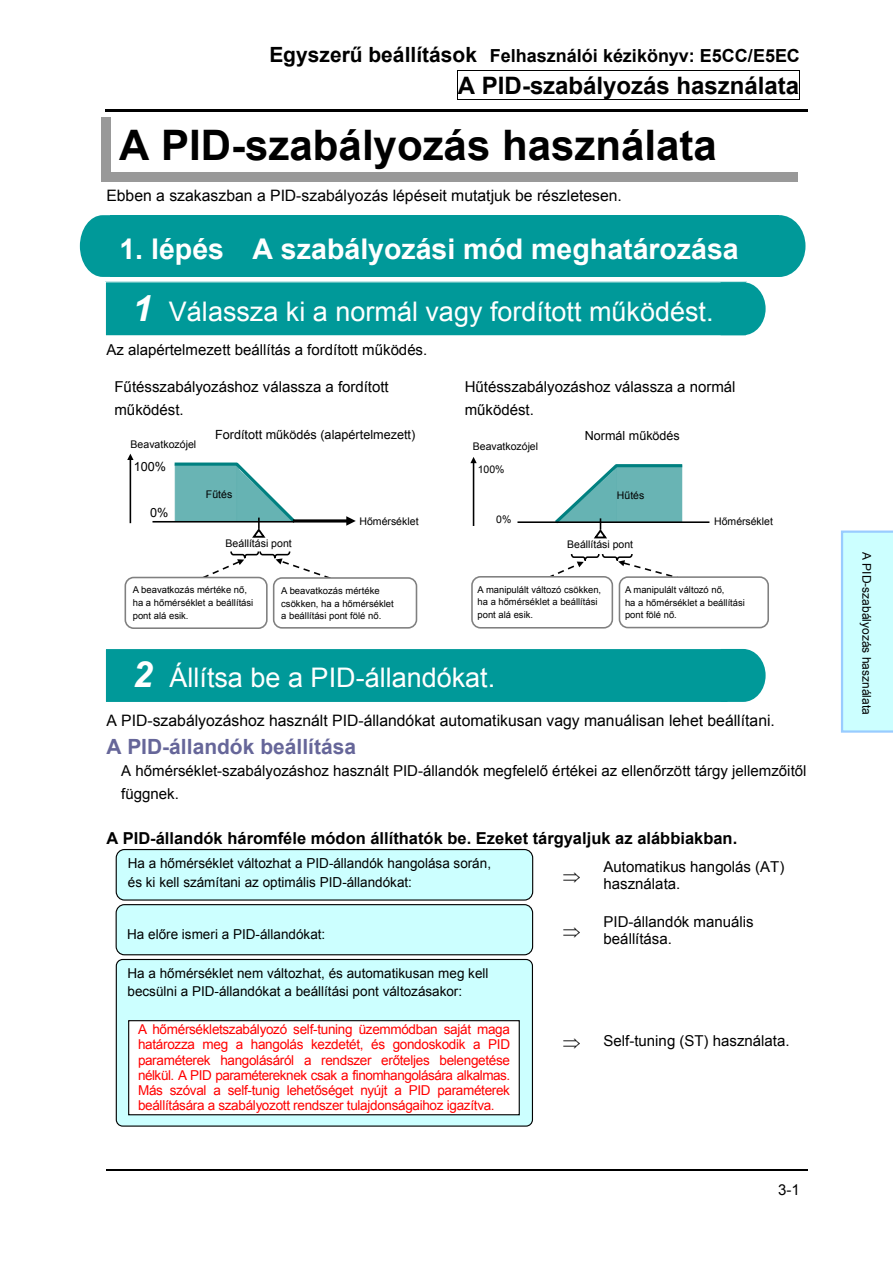
<style>
.page{position:relative;width:893px;height:1263px;background:#fff}
.page>*{position:absolute;margin:0;border:0;box-sizing:border-box;transform-origin:0 0}
.t1{font:700 42px "Arial";color:#000}
.t2{font:700 28.5px "Arial";color:#fff}
.t3{font:27px "Arial";color:#fff}
.t4{font:700 24px "Arial";color:#000}
.t5{font:700 21px "Arial";color:#669}
.t6{font:700 18px "Arial";color:#000}
.t7{font:700 16.5px "Arial";color:#000}
.t8{font:15.75px "Arial";color:#000}
.t9{font:15px/22.5px "Arial";color:#000}
.t10{font:13.8px/18.3px "Arial";color:#000}
.t11{font:13.65px/15.1px "Arial";letter-spacing:-.025em;color:#f00;text-align:justify}
.t12{font:13.65px/18.1px "Arial";color:#000}
.t13{font:12.6px "Arial";color:#000}
.t14{font:12px "Arial";color:#000}
.t15{font:10.5px "Arial";color:#000}
.t16{font:9.45px/12.6px "Arial";color:#000}
.s1{font-size:21px}
.s2{font-weight:700;font-style:italic;font-size:36px}
</style>
<div class="page">
<hr style="left:458px;top:70px;width:341px;height:1px;background:#000">
<svg style="left:457px;top:70px;width:1px;height:30px"></svg>
<hr style="left:458px;top:99px;width:341px;height:1px;background:#000">
<svg style="left:799px;top:70px;width:1px;height:30px"></svg>
<hr style="left:106px;top:109px;width:702px;height:2px;background:#000">
<hr style="left:106px;top:1170px;width:603px;height:1px;background:#000">
<hr style="left:710px;top:1170px;width:98px;height:1px;background:#000">
<svg style="left:841px;top:530px;width:52px;height:203px;background:#c8fbff"></svg>
<div style="left:102px;top:173px;width:9px;height:9px;background:#999"></div>
<div style="left:111px;top:173px;width:686px;height:9px;background:#999"></div>
<div style="left:102px;top:117px;width:9px;height:56px;background:#999"></div>
<svg style="left:80px;top:215px;width:31px;height:62px;background:#28a9a9"></svg>
<div style="left:111px;top:215px;width:668px;height:62px;background:#099"></div>
<hr style="left:130px;top:459px;width:1px;height:64px;background:#000">
<svg style="left:127px;top:454px;width:7px;height:6px"></svg>
<hr style="left:152px;top:521px;width:142px;height:2px;background:#000">
<svg style="left:298px;top:519px;width:48px;height:4px"></svg>
<svg style="left:346px;top:516px;width:10px;height:10px"></svg>
<svg style="left:171px;top:462px;width:127px;height:76px"></svg>
<svg style="left:190px;top:551px;width:139px;height:30px"></svg>
<div style="left:125px;top:577px;width:142px;height:51px;background:#fff;border-radius:8px"></div>
<div style="left:125px;top:577px;width:143px;height:51px;border:2px solid #808080;border-radius:8px"></div>
<div style="left:274px;top:578px;width:142px;height:50px;background:#fff;border-radius:8px"></div>
<div style="left:273px;top:577px;width:144px;height:51px;border:2px solid #808080;border-radius:8px"></div>
<hr style="left:473px;top:462px;width:1px;height:64px;background:#000">
<svg style="left:470px;top:457px;width:7px;height:6px"></svg>
<svg style="left:555px;top:464px;width:128px;height:75px"></svg>
<hr style="left:517px;top:521px;width:192px;height:2px;background:#000">
<svg style="left:550px;top:554px;width:123px;height:30px"></svg>
<div style="left:619px;top:577px;width:149px;height:51px;background:#fff;border-radius:8px"></div>
<div style="left:619px;top:576px;width:150px;height:52px;border:2px solid #808080;border-radius:8px"></div>
<div style="left:472px;top:577px;width:140px;height:51px;background:#fff;border-radius:8px"></div>
<div style="left:471px;top:576px;width:142px;height:52px;border:2px solid #808080;border-radius:8px"></div>
<div style="left:116px;top:849px;width:417px;height:51px;background:#cff;border-radius:8px"></div>
<div style="left:116px;top:849px;width:417px;height:51px;border:1px solid #000;border-radius:8px"></div>
<div style="left:116px;top:905px;width:417px;height:50px;background:#cff;border-radius:8px"></div>
<div style="left:116px;top:904px;width:417px;height:51px;border:1px solid #000;border-radius:8px"></div>
<div style="left:116px;top:959px;width:416px;height:167px;background:#cff;border-radius:6px"></div>
<div style="left:116px;top:959px;width:417px;height:167px;border:1px solid #000;border-radius:6px"></div>
<div style="left:129px;top:1021px;width:390px;height:94px;background:#fff"></div>
<div style="left:128px;top:1020px;width:392px;height:95px;border:1px solid #000"></div>
<div style="left:105px;top:282px;width:642px;height:54px;background:#099"></div>
<svg style="left:721px;top:215px;width:85px;height:120px"></svg>
<div style="left:105px;top:648px;width:623px;height:54px;background:#099"></div>
<div style="left:105px;top:648px;width:624px;height:55px;border:1px solid #fff"></div>
<svg style="left:721px;top:649px;width:45px;height:53px"></svg>
<p class="t6" style="left:269px;top:44px;width:532px"><span class="s1">Egyszerű beállítások</span> Felhasználói kézikönyv: E5CC/E5EC</p>
<h3 class="t4" style="left:458px;top:69px;width:343px">A PID-szabályozás használata</h3>
<h1 class="t1" style="left:119px;top:117px;width:599px">A PID-szabályozás használata</h1>
<p class="t8" style="left:106px;top:185px;width:517px">Ebben a szakaszban a PID-szabályozás lépéseit mutatjuk be részletesen.</p>
<h2 class="t2" style="left:119px;top:231px;width:621px">1. lépés A szabályozási mód meghatározása</h2>
<h3 class="t3" style="left:132px;top:293px;width:583px"><span class="s2">1</span> Válassza ki a normál vagy fordított működést.</h3>
<p class="t9" style="left:106px;top:338px;width:322px">Az alapértelmezett beállítás a fordított működés.</p>
<p class="t9" style="left:114px;top:376px;width:276px">Fűtésszabályozáshoz válassza a fordított működést.</p>
<p class="t9" style="left:465px;top:376px;width:272px">Hűtésszabályozáshoz válassza a normál működést.</p>
<p class="t15" style="left:131px;top:438px;width:67px">Beavatkozójel</p>
<p class="t13" style="left:215px;top:427px;width:202px">Fordított működés (alapértelmezett)</p>
<p class="t15" style="left:473px;top:439px;width:67px">Beavatkozójel</p>
<p class="t13" style="left:585px;top:427px;width:96px">Normál működés</p>
<p class="t13" style="left:134px;top:459px;width:34px">100%</p>
<p class="t13" style="left:150px;top:504px;width:20px">0%</p>
<p class="t15" style="left:206px;top:487px;width:28px">Fűtés</p>
<p class="t15" style="left:359px;top:514px;width:61px">Hőmérséklet</p>
<p class="t15" style="left:478px;top:462px;width:28px">100%</p>
<p class="t15" style="left:617px;top:489px;width:29px">Hűtés</p>
<p class="t15" style="left:496px;top:512px;width:17px">0%</p>
<p class="t15" style="left:714px;top:514px;width:60px">Hőmérséklet</p>
<p class="t15" style="left:226px;top:537px;width:68px">Beállítási pont</p>
<p class="t15" style="left:567px;top:537px;width:67px">Beállítási pont</p>
<p class="t16" style="left:133px;top:584px;width:122px">A beavatkozás mértéke nő, ha a hőmérséklet a beállítási pont alá esik.</p>
<p class="t16" style="left:281px;top:584px;width:114px">A beavatkozás mértéke csökken, ha a hőmérséklet a beállítási pont fölé nő.</p>
<p class="t16" style="left:478px;top:583px;width:125px">A manipulált változó csökken, ha a hőmérséklet a beállítási pont alá esik.</p>
<p class="t16" style="left:625px;top:583px;width:121px">A manipulált változó nő,<br>ha a hőmérséklet a beállítási pont fölé nő.</p>
<h3 class="t3" style="left:132px;top:660px;width:364px"><span class="s2">2</span> Állítsa be a PID-állandókat.</h3>
<p class="t8" style="left:106px;top:710px;width:670px">A PID-szabályozáshoz használt PID-állandókat automatikusan vagy manuálisan lehet beállítani.</p>
<h3 class="t5" style="left:106px;top:733px;width:251px">A PID-állandók beállítása</h3>
<p class="t9" style="left:121px;top:760px;width:687px">A hőmérséklet-szabályozáshoz használt PID-állandók megfelelő értékei az ellenőrzött tárgy jellemzőitől függnek.</p>
<p class="t7" style="left:106px;top:827px;width:632px">A PID-állandók háromféle módon állíthatók be. Ezeket tárgyaljuk az alábbiakban.</p>
<p class="t9" style="left:604px;top:858px;width:182px;line-height:17.2px">Automatikus hangolás (AT) használata.</p>
<p class="t9" style="left:604px;top:913px;width:152px;line-height:17.2px">PID-állandók manuális beállítása.</p>
<p class="t10" style="left:128px;top:855px;width:365px">Ha a hőmérséklet változhat a PID-állandók hangolása során, és ki kell számítani az optimális PID-állandókat:</p>
<p class="t12" style="left:127px;top:925px;width:200px">Ha előre ismeri a PID-állandókat:</p>
<p class="t12" style="left:128px;top:964px;width:362px">Ha a hőmérséklet nem változhat, és automatikusan meg kell becsülni a PID-állandókat a beállítási pont változásakor:</p>
<p class="t11" style="left:138px;top:1022px;width:374px">A hőmérsékletszabályozó self-tuning üzemmódban saját maga határozza meg a hangolás kezdetét, és gondoskodik a PID paraméterek hangolásáról a rendszer erőteljes belengetése nélkül. A PID paramétereknek csak a finomhangolására alkalmas.<br>Más szóval a self-tunig lehetőséget nyújt a PID paraméterek beállítására a szabályozott rendszer tulajdonságaihoz igazítva.</p>
<p class="t9" style="left:604px;top:1030px;width:187px">Self-tuning (ST) használata.</p>
<p class="t9" style="left:778px;top:1178px;width:23px">3-1</p>
<p class="t14" style="left:875px;top:552px;width:164px;rotate:90deg">A PID-szabályozás használata</p>
</div>
